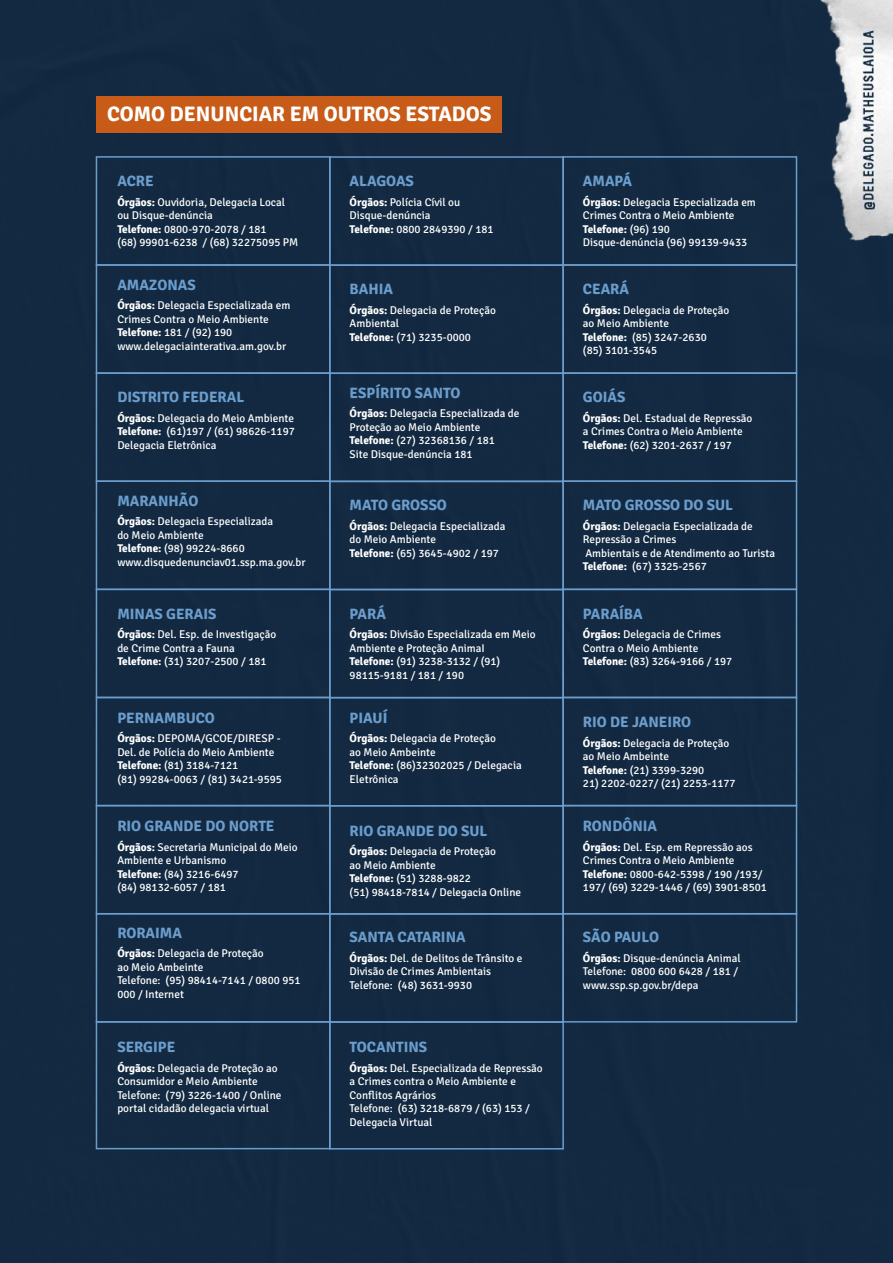
<style>
.page{position:relative;width:893px;height:1263px;background:#122941}
.page>*{position:absolute;margin:0;border:0;box-sizing:border-box;transform-origin:0 0}
.t1{font:700 21px "Signika";color:#fff}
.t2{font:700 15px "Signika";color:#6b9dcd}
.t3{font:11.25px/13.5px "Signika";color:#fff}
.s1{font-weight:700}
</style>
<div class="page">
<div style="left:96px;top:156px;width:235px;height:110px;border:2px solid #6b9dcd"></div>
<div style="left:329px;top:156px;width:235px;height:110px;border:2px solid #6b9dcd"></div>
<div style="left:562px;top:156px;width:235px;height:110px;border:2px solid #6b9dcd"></div>
<div style="left:96px;top:264px;width:235px;height:110px;border:2px solid #6b9dcd"></div>
<div style="left:329px;top:264px;width:235px;height:110px;border:2px solid #6b9dcd"></div>
<div style="left:562px;top:264px;width:235px;height:110px;border:2px solid #6b9dcd"></div>
<div style="left:96px;top:372px;width:235px;height:110px;border:2px solid #6b9dcd"></div>
<div style="left:329px;top:372px;width:235px;height:110px;border:2px solid #6b9dcd"></div>
<div style="left:562px;top:372px;width:235px;height:110px;border:2px solid #6b9dcd"></div>
<div style="left:96px;top:480px;width:235px;height:110px;border:2px solid #6b9dcd"></div>
<div style="left:329px;top:481px;width:235px;height:109px;border:2px solid #6b9dcd"></div>
<div style="left:562px;top:480px;width:235px;height:110px;border:2px solid #6b9dcd"></div>
<div style="left:96px;top:589px;width:235px;height:109px;border:2px solid #6b9dcd"></div>
<div style="left:329px;top:589px;width:235px;height:109px;border:2px solid #6b9dcd"></div>
<div style="left:562px;top:589px;width:235px;height:109px;border:2px solid #6b9dcd"></div>
<div style="left:96px;top:697px;width:235px;height:109px;border:2px solid #6b9dcd"></div>
<div style="left:329px;top:697px;width:235px;height:109px;border:2px solid #6b9dcd"></div>
<div style="left:562px;top:697px;width:235px;height:109px;border:2px solid #6b9dcd"></div>
<div style="left:96px;top:805px;width:235px;height:109px;border:2px solid #6b9dcd"></div>
<div style="left:329px;top:805px;width:235px;height:110px;border:2px solid #6b9dcd"></div>
<div style="left:562px;top:805px;width:235px;height:109px;border:2px solid #6b9dcd"></div>
<div style="left:96px;top:913px;width:235px;height:109px;border:2px solid #6b9dcd"></div>
<div style="left:329px;top:913px;width:235px;height:110px;border:2px solid #6b9dcd"></div>
<div style="left:562px;top:913px;width:235px;height:109px;border:2px solid #6b9dcd"></div>
<div style="left:96px;top:1021px;width:235px;height:128px;border:2px solid #6b9dcd"></div>
<div style="left:329px;top:1021px;width:235px;height:128px;border:2px solid #6b9dcd"></div>
<div style="left:96px;top:97px;width:406px;height:36px;background:#c85b18"></div>
<img style="left:787px;top:0;width:106px;height:254px">
<h1 class="t1" style="left:107px;top:99px;width:386px">COMO DENUNCIAR EM OUTROS ESTADOS</h1>
<h2 class="t2" style="left:117px;top:171px;width:38px">ACRE</h2>
<p class="t3" style="left:117px;top:195px;width:182px"><span class="s1">Órgãos:</span> Ouvidoria, Delegacia Local ou Disque-denúncia<br><span class="s1">Telefone:</span> 0800-970-2078 / 181<br>(68) 99901-6238 / (68) 32275095 PM</p>
<h2 class="t2" style="left:117px;top:274px;width:80px">AMAZONAS</h2>
<p class="t3" style="left:117px;top:298px;width:174px"><span class="s1">Órgãos:</span> Delegacia Especializada em<br>Crimes Contra o Meio Ambiente<br><span class="s1">Telefone:</span> 181 / (92) 190 www.delegaciainterativa.am.gov.br</p>
<h2 class="t2" style="left:117px;top:387px;width:128px">DISTRITO FEDERAL</h2>
<p class="t3" style="left:117px;top:411px;width:179px;text-align:justify"><span class="s1">Órgãos:</span> Delegacia do Meio Ambiente <span class="s1">Telefone:</span> (61)197 / (61) 98626-1197<br>Delegacia Eletrônica</p>
<h2 class="t2" style="left:117px;top:490px;width:82px">MARANHÃO</h2>
<p class="t3" style="left:117px;top:514px;width:190px"><span class="s1">Órgãos:</span> Delegacia Especializada<br>do Meio Ambiente<br><span class="s1">Telefone:</span> (98) 99224-8660 www.disquedenunciav01.ssp.ma.gov.br</p>
<h2 class="t2" style="left:117px;top:603px;width:101px">MINAS GERAIS</h2>
<p class="t3" style="left:117px;top:627px;width:160px"><span class="s1">Órgãos:</span> Del. Esp. de Investigação de Crime Contra a Fauna<br><span class="s1">Telefone:</span> (31) 3207-2500 / 181</p>
<h2 class="t2" style="left:117px;top:707px;width:99px">PERNAMBUCO</h2>
<p class="t3" style="left:117px;top:731px;width:166px"><span class="s1">Órgãos:</span> DEPOMA/GCOE/DIRESP -<br>Del. de Polícia do Meio Ambiente<br><span class="s1">Telefone:</span> (81) 3184-7121<br>(81) 99284-0063 / (81) 3421-9595</p>
<h2 class="t2" style="left:117px;top:815px;width:159px">RIO GRANDE DO NORTE</h2>
<p class="t3" style="left:117px;top:839px;width:182px"><span class="s1">Órgãos:</span> Secretaria Municipal do Meio<br>Ambiente e Urbanismo<br><span class="s1">Telefone:</span> (84) 3216-6497<br>(84) 98132-6057 / 181</p>
<h2 class="t2" style="left:117px;top:922px;width:66px">RORAIMA</h2>
<p class="t3" style="left:117px;top:946px;width:185px"><span class="s1">Órgãos:</span> Delegacia de Proteção<br>ao Meio Ambeinte<br>Telefone: (95) 98414-7141 / 0800 951<br>000 / Internet</p>
<h2 class="t2" style="left:117px;top:1036px;width:59px">SERGIPE</h2>
<p class="t3" style="left:117px;top:1060px;width:166px"><span class="s1">Órgãos:</span> Delegacia de Proteção ao<br>Consumidor e Meio Ambiente<br>Telefone: (79) 3226-1400 / Online portal cidadão delegacia virtual</p>
<h2 class="t2" style="left:350px;top:171px;width:66px">ALAGOAS</h2>
<p class="t3" style="left:350px;top:195px;width:145px"><span class="s1">Órgãos:</span> Polícia Cívil ou<br>Disque-denúncia<br><span class="s1">Telefone:</span> 0800 2849390 / 181</p>
<h2 class="t2" style="left:350px;top:279px;width:45px">BAHIA</h2>
<p class="t3" style="left:350px;top:303px;width:148px"><span class="s1">Órgãos:</span> Delegacia de Proteção<br>Ambiental<br><span class="s1">Telefone:</span> (71) 3235-0000</p>
<h2 class="t2" style="left:350px;top:382px;width:112px">ESPÍRITO SANTO</h2>
<p class="t3" style="left:350px;top:406px;width:171px"><span class="s1">Órgãos:</span> Delegacia Especializada de<br>Proteção ao Meio Ambiente<br><span class="s1">Telefone:</span> (27) 32368136 / 181<br>Site Disque-denúncia 181</p>
<h2 class="t2" style="left:350px;top:494px;width:99px">MATO GROSSO</h2>
<p class="t3" style="left:350px;top:518px;width:157px"><span class="s1">Órgãos:</span> Delegacia Especializada do Meio Ambiente<br><span class="s1">Telefone:</span> (65) 3645-4902 / 197</p>
<h2 class="t2" style="left:350px;top:603px;width:38px">PARÁ</h2>
<p class="t3" style="left:350px;top:627px;width:188px"><span class="s1">Órgãos:</span> Divisão Especializada em Meio<br>Ambiente e Proteção AnimaI<br><span class="s1">Telefone:</span> (91) 3238-3132 / (91)<br>98115-9181 / 181 / 190</p>
<h2 class="t2" style="left:350px;top:707px;width:39px">PIAUÍ</h2>
<p class="t3" style="left:350px;top:731px;width:174px"><span class="s1">Órgãos:</span> Delegacia de Proteção<br>ao Meio Ambeinte<br><span class="s1">Telefone:</span> (86)32302025 / Delegacia<br>Eletrônica</p>
<h2 class="t2" style="left:350px;top:820px;width:139px">RIO GRANDE DO SUL</h2>
<p class="t3" style="left:350px;top:844px;width:173px"><span class="s1">Órgãos:</span> Delegacia de Proteção<br>ao Meio Ambiente<br><span class="s1">Telefone:</span> (51) 3288-9822<br>(51) 98418-7814 / Delegacia Online</p>
<h2 class="t2" style="left:350px;top:927px;width:118px">SANTA CATARINA</h2>
<p class="t3" style="left:350px;top:951px;width:174px"><span class="s1">Órgãos:</span> Del. de Delitos de Trânsito e<br>Divisão de Crimes Ambientais<br>Telefone: (48) 3631-9930</p>
<h2 class="t2" style="left:350px;top:1036px;width:79px">TOCANTINS</h2>
<p class="t3" style="left:350px;top:1060px;width:195px"><span class="s1">Órgãos:</span> Del. Especializada de Repressão a Crimes contra o Meio Ambiente e<br>Conflitos Agrários<br>Telefone: (63) 3218-6879 / (63) 153 /<br>Delegacia Virtual</p>
<h2 class="t2" style="left:583px;top:171px;width:51px">AMAPÁ</h2>
<p class="t3" style="left:583px;top:195px;width:174px"><span class="s1">Órgãos:</span> Delegacia Especializada em<br>Crimes Contra o Meio Ambiente<br><span class="s1">Telefone:</span> (96) 190<br>Disque-denúncia (96) 99139-9433</p>
<h2 class="t2" style="left:583px;top:279px;width:48px">CEARÁ</h2>
<p class="t3" style="left:583px;top:303px;width:148px"><span class="s1">Órgãos:</span> Delegacia de Proteção ao Meio Ambiente<br><span class="s1">Telefone:</span> (85) 3247-2630<br>(85) 3101-3545</p>
<h2 class="t2" style="left:583px;top:387px;width:44px">GOIÁS</h2>
<p class="t3" style="left:583px;top:411px;width:171px"><span class="s1">Órgãos:</span> Del. Estadual de Repressão a Crimes Contra o Meio Ambiente<br><span class="s1">Telefone:</span> (62) 3201-2637 / 197</p>
<h2 class="t2" style="left:583px;top:494px;width:152px">MATO GROSSO DO SUL</h2>
<p class="t3" style="left:583px;top:518px;width:194px"><span class="s1">Órgãos:</span> Delegacia Especializada de<br>Repressão a Crimes<br>Ambientais e de Atendimento ao Turista<br><span class="s1">Telefone:</span> (67) 3325-2567</p>
<h2 class="t2" style="left:583px;top:603px;width:61px">PARAÍBA</h2>
<p class="t3" style="left:583px;top:627px;width:151px"><span class="s1">Órgãos:</span> Delegacia de Crimes<br>Contra o Meio Ambiente<br><span class="s1">Telefone:</span> (83) 3264-9166 / 197</p>
<h2 class="t2" style="left:583px;top:711px;width:110px">RIO DE JANEIRO</h2>
<p class="t3" style="left:583px;top:735px;width:148px"><span class="s1">Órgãos:</span> Delegacia de Proteção ao Meio Ambeinte<br><span class="s1">Telefone:</span> (21) 3399-3290</p>
<p class="t3" style="left:583px;top:776px;width:154px">21) 2202-0227/ (21) 2253-1177</p>
<h2 class="t2" style="left:583px;top:815px;width:76px">RONDÔNIA</h2>
<p class="t3" style="left:583px;top:839px;width:185px"><span class="s1">Órgãos:</span> Del. Esp. em Repressão aos Crimes Contra o Meio Ambiente <span class="s1">Telefone:</span> 0800-642-5398 / 190 /193/ 197/ (69) 3229-1446 / (69) 3901-8501</p>
<h2 class="t2" style="left:583px;top:927px;width:78px">SÃO PAULO</h2>
<p class="t3" style="left:583px;top:951px;width:159px"><span class="s1">Órgãos:</span> Disque-denúncia Animal<br>Telefone: 0800 600 6428 / 181 / www.ssp.sp.gov.br/depa</p>
</div>
